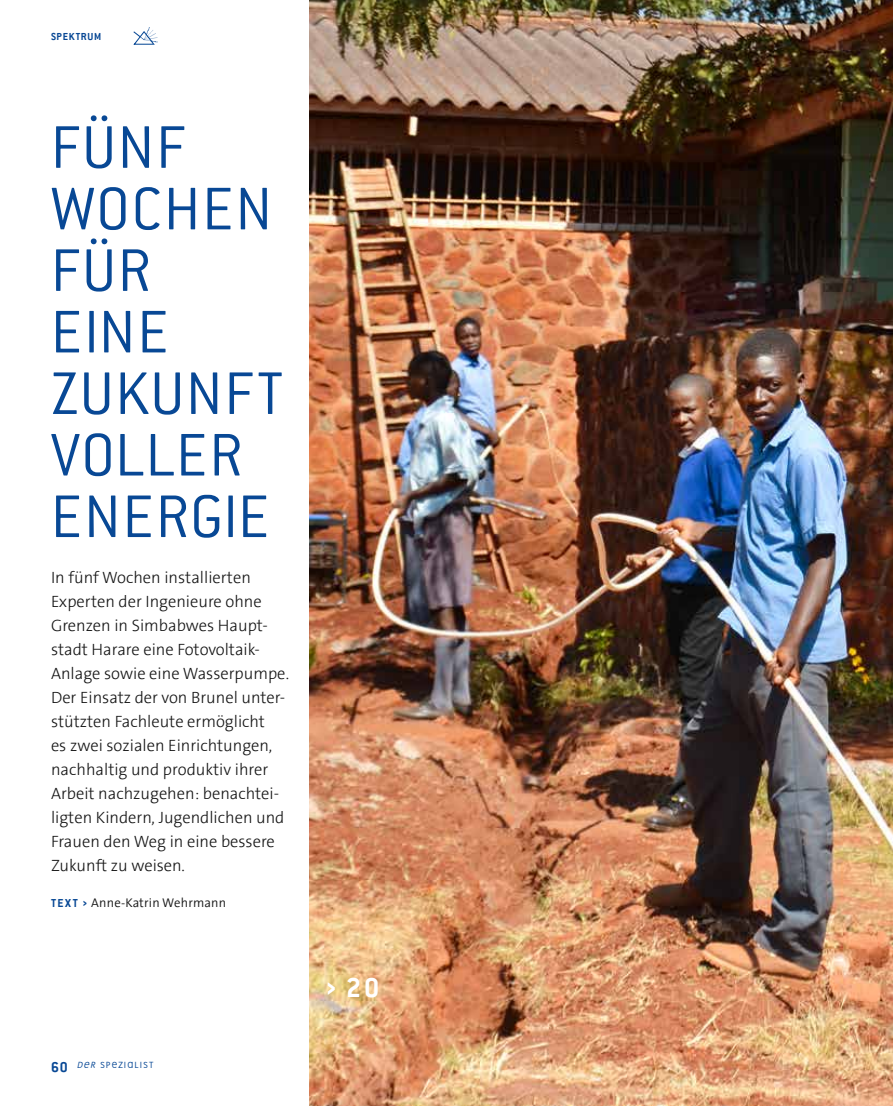
<style>
.page{position:relative;width:893px;height:1106px;background:#fff}
.page>*{position:absolute;margin:0;border:0;box-sizing:border-box;transform-origin:0 0}
.t1{font:300 66px/61.5px "Conduit ITC";letter-spacing:.025em;color:#084895}
.t2{font:700 30px "Conduit ITC";color:#fff}
.t3{font:300 16.5px/24px "The Sans Os F";color:#141414}
.t4{font:300 12.75px "The Sans";letter-spacing:.015em;color:#141414}
.t5{font:700 11.25px "Conduit ITC";letter-spacing:.06em;color:#084895}
.t6{font:9px "Uni F";letter-spacing:.125em;color:#084895}
.s1{font-family:"Conduit ITC";font-weight:700;color:#084895}
.s2{font-family:"Conduit ITC";font-weight:700;font-size:15.75px}
.s3{font-style:italic}
</style>
<div class="page">
<img style="left:309px;top:0;width:584px;height:1106px">
<svg style="left:133px;top:27px;width:25px;height:18px"></svg>
<p class="t5" style="left:51px;top:30px;width:52px">SPEKTRUM</p>
<h1 class="t1" style="left:51px;top:117px;width:234px">FÜNF<br>WOCHEN<br>FÜR<br>EINE<br>ZUKUNFT<br>VOLLER<br>ENERGIE</h1>
<p class="t3" style="left:51px;top:565px;width:240px">In fünf Wochen installierten<br>Experten der Ingenieure ohne<br>Grenzen in Simbabwes Haupt&shy;stadt Harare eine Fotovoltaik-<br>Anlage sowie eine Wasserpumpe.<br>Der Einsatz der von Brunel unter&shy;stützten Fachleute ermöglicht<br>es zwei sozialen Einrichtungen, nachhaltig und produktiv ihrer<br>Arbeit nachzugehen: benachtei&shy;ligten Kindern, Jugendlichen und<br>Frauen den Weg in eine bessere<br>Zukunft zu weisen.</p>
<p class="t4" style="left:51px;top:892px;width:177px"><span class="s1">TEXT ›</span> Anne-Katrin Wehrmann</p>
<p class="t6" style="left:51px;top:1059px;width:104px"><span class="s2">60</span> <span class="s3">der</span> SPEZIALIST</p>
<h2 class="t2" style="left:326px;top:970px;width:55px">› 20</h2>
</div>
